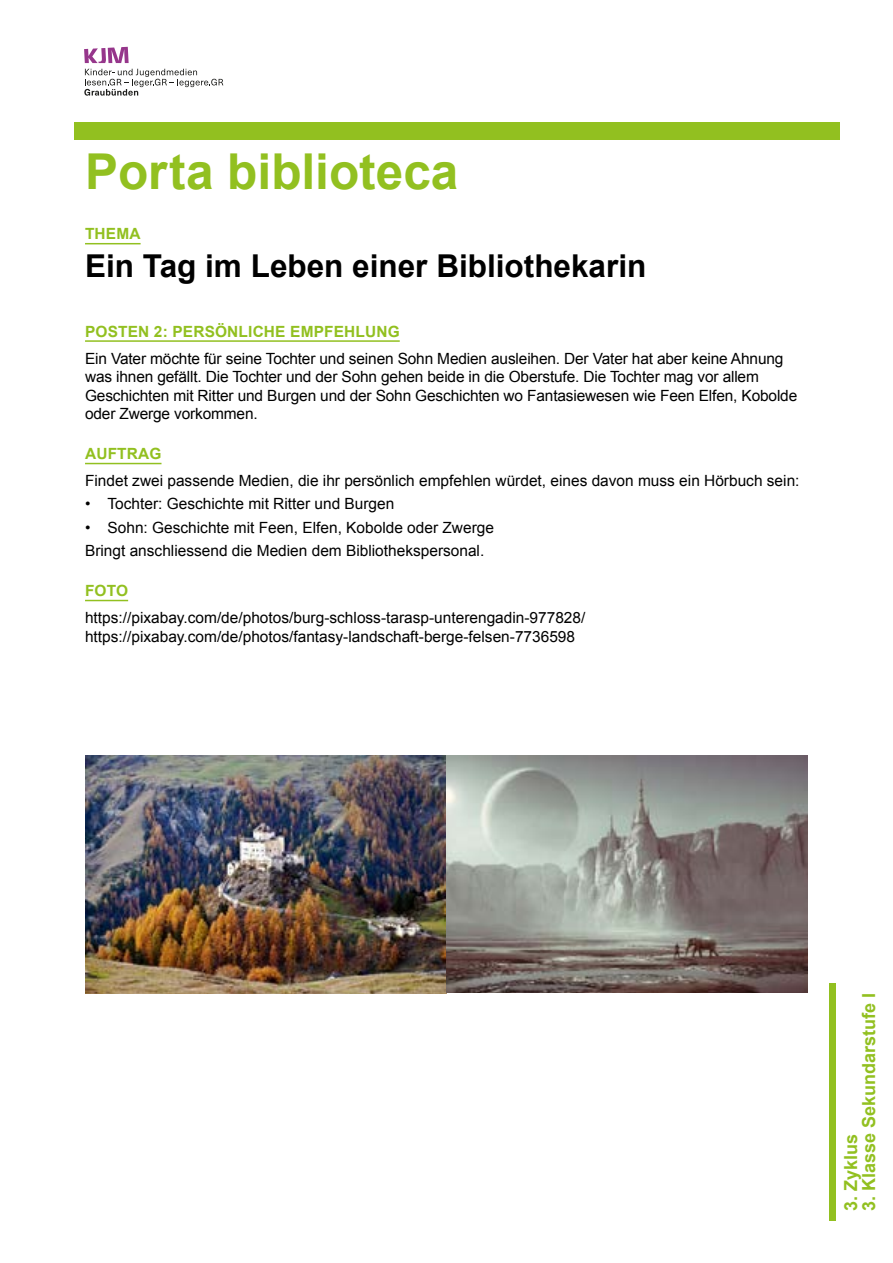
<style>
.page{position:relative;width:893px;height:1263px;background:#fff}
.page>*{position:absolute;margin:0;border:0;box-sizing:border-box;transform-origin:0 0}
.t1{font:700 49.5px "Arial";color:#92c020}
.t2{font:700 31.5px "Arial";color:#000}
.t3{font:700 18px "Arial";color:#92c020}
.t4{font:15.45px/18.6px "Arial";color:#000}
.t5{font:700 15.45px "Arial";letter-spacing:.01em;color:#92c020}
</style>
<div class="page">
<svg style="left:84px;top:69px;width:139px;height:27px"></svg>
<svg style="left:84px;top:47px;width:45px;height:16px"></svg>
<div style="left:74px;top:122px;width:766px;height:17px;background:#92c020"></div>
<hr style="left:85px;top:243px;width:56px;height:1px;background:#92c020">
<hr style="left:85px;top:340px;width:315px;height:2px;background:#92c020">
<hr style="left:85px;top:463px;width:76px;height:1px;background:#92c020">
<hr style="left:85px;top:600px;width:43px;height:1px;background:#92c020">
<div style="left:830px;top:983px;width:6px;height:238px;background:#92c020"></div>
<img style="left:85px;top:756px;width:723px;height:237px">
<h1 class="t1" style="left:85px;top:139px;width:375px">Porta biblioteca</h1>
<p class="t5" style="left:85px;top:224px;width:57px">THEMA</p>
<h2 class="t2" style="left:85px;top:245px;width:563px">Ein Tag im Leben einer Bibliothekarin</h2>
<p class="t5" style="left:85px;top:321px;width:316px">POSTEN 2: PERSÖNLICHE EMPFEHLUNG</p>
<p class="t4" style="left:85px;top:349px;width:714px">Ein Vater möchte für seine Tochter und seinen Sohn Medien ausleihen. Der Vater hat aber keine Ahnung was ihnen gefällt. Die Tochter und der Sohn gehen beide in die Oberstufe. Die Tochter mag vor allem Geschichten mit Ritter und Burgen und der Sohn Geschichten wo Fantasiewesen wie Feen Elfen, Kobolde oder Zwerge vorkommen.</p>
<p class="t5" style="left:85px;top:443px;width:78px">AUFTRAG</p>
<p class="t4" style="left:85px;top:471px;width:716px">Findet zwei passende Medien, die ihr persönlich empfehlen würdet, eines davon muss ein Hörbuch sein:</p>
<p class="t4" style="left:85px;top:494px;width:311px">• Tochter: Geschichte mit Ritter und Burgen</p>
<p class="t4" style="left:85px;top:517px;width:410px;line-height:22.8px">• Sohn: Geschichte mit Feen, Elfen, Kobolde oder Zwerge<br>Bringt anschliessend die Medien dem Bibliothekspersonal.</p>
<p class="t5" style="left:85px;top:580px;width:45px">FOTO</p>
<p class="t4" style="left:85px;top:608px;width:502px">https://pixabay.com/de/photos/burg-schloss-tarasp-unterengadin-977828/ https://pixabay.com/de/photos/fantasy-landschaft-berge-felsen-7736598</p>
<p class="t3" style="left:857px;top:1211px;width:220px;rotate:-90deg">3. Klasse Sekundarstufe I</p>
<p class="t3" style="left:839px;top:1211px;width:79px;rotate:-90deg">3. Zyklus</p>
</div>
